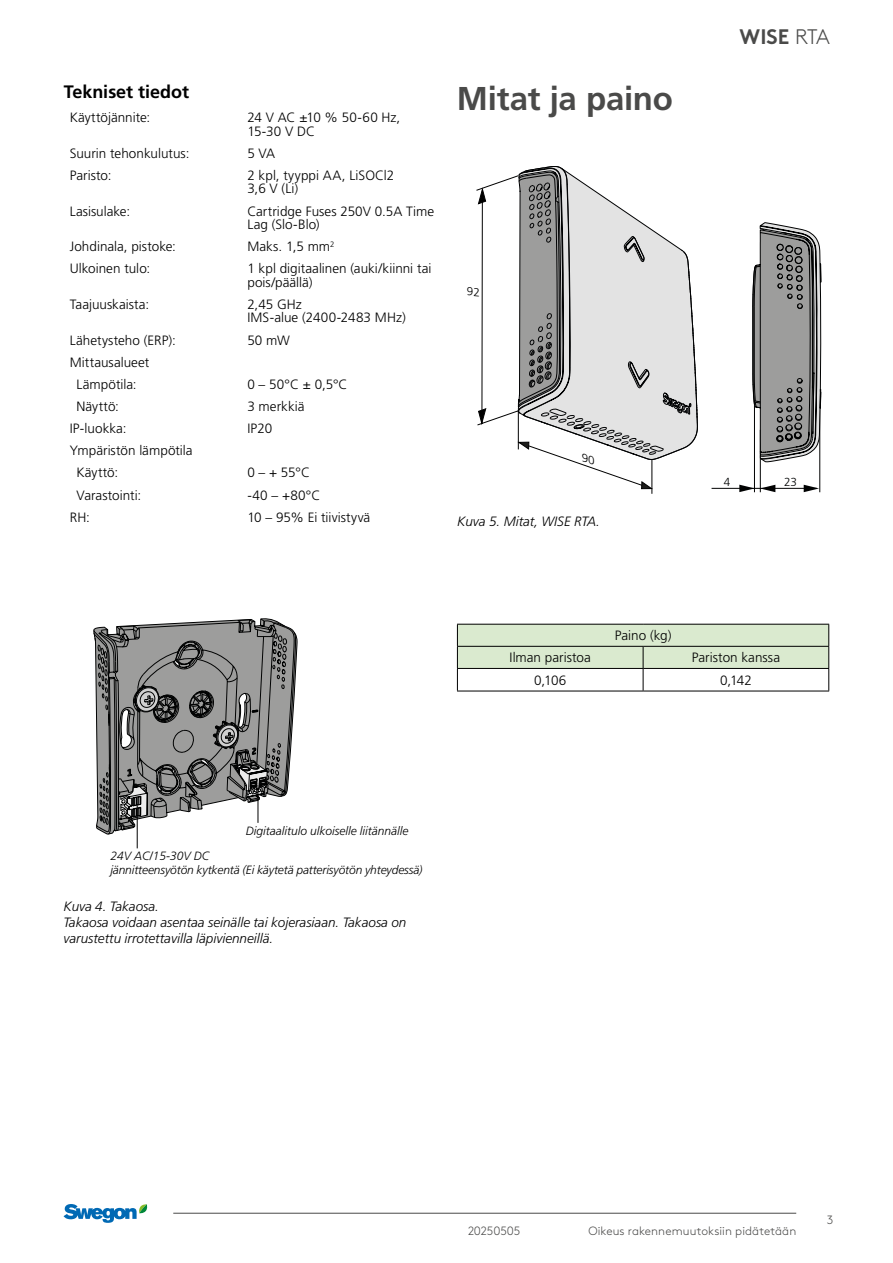
<style>
.page{position:relative;width:893px;height:1263px;background:#fff}
.page>*{position:absolute;margin:0;border:0;box-sizing:border-box;transform-origin:0 0}
.t1{font:700 33px "Frutiger LT Pro";letter-spacing:-.01em;color:#4a4a49}
.t2{font:700 21px "Swegon Brown";color:#4a4a49}
.t3{font:700 18px "Frutiger LT Pro";color:#000}
.t4{font:300 13.5px/13.5px "Frutiger LT Pro";color:#000}
.t5{font:italic 300 13.5px/16.2px "Frutiger LT Pro";color:#000}
.t6{font:italic 300 12px/14.4px "Frutiger LT Pro";letter-spacing:-.01em;color:#000}
.t7{font:300 12px "Swegon Brown";letter-spacing:.005em;color:#4a4a49}
.t8{font:300 11.7px "Frutiger LT Pro";color:#010202}
.s1{font-weight:300}
</style>
<div class="page">
<hr style="left:173px;top:1213px;width:623px;height:1px;background:#4a4a49">
<svg style="left:64px;top:1204px;width:84px;height:19px"></svg>
<svg style="left:457px;top:624px;width:372px;height:67px"></svg>
<hr style="left:457px;top:691px;width:186px;height:1px;background:#000">
<hr style="left:643px;top:691px;width:186px;height:1px;background:#000">
<svg style="left:94px;top:619px;width:203px;height:215px"></svg>
<hr style="left:258px;top:785px;width:1px;height:38px;background:#000">
<hr style="left:137px;top:805px;width:1px;height:43px;background:#000">
<svg style="left:476px;top:175px;width:42px;height:275px"></svg>
<svg style="left:478px;top:187px;width:8px;height:17px"></svg>
<svg style="left:478px;top:408px;width:8px;height:17px"></svg>
<hr style="left:711px;top:488px;width:106px;height:1px;background:#010202">
<svg style="left:739px;top:222px;width:82px;height:270px"></svg>
<svg style="left:476px;top:287px;width:3px;height:9px"></svg>
<svg style="left:518px;top:166px;width:180px;height:328px"></svg>
<h3 class="t3" style="left:64px;top:81px;width:127px">Tekniset tiedot</h3>
<p class="t4" style="left:70px;top:111px;width:82px">Käyttöjännite:</p>
<p class="t4" style="left:247px;top:111px;width:154px">24 V AC ±10 % 50-60 Hz,<br>15-30 V DC</p>
<p class="t4" style="left:70px;top:146px;width:121px">Suurin tehonkulutus:</p>
<p class="t4" style="left:247px;top:146px;width:29px">5 VA</p>
<p class="t4" style="left:70px;top:169px;width:43px">Paristo:</p>
<p class="t4" style="left:247px;top:169px;width:148px">2 kpl, tyyppi AA, LiSOCl2<br>3,6 V (Li)</p>
<p class="t4" style="left:70px;top:204px;width:62px">Lasisulake:</p>
<p class="t4" style="left:247px;top:204px;width:188px">Cartridge Fuses 250V 0.5A Time<br>Lag (Slo-Blo)</p>
<p class="t4" style="left:70px;top:240px;width:108px">Johdinala, pistoke:</p>
<p class="t4" style="left:247px;top:240px;width:89px">Maks. 1,5 mm<sup>2</sup></p>
<p class="t4" style="left:70px;top:262px;width:82px">Ulkoinen tulo:</p>
<p class="t4" style="left:247px;top:262px;width:186px">1 kpl digitaalinen (auki/kiinni tai pois/päällä)</p>
<p class="t4" style="left:70px;top:298px;width:81px">Taajuuskaista:</p>
<p class="t4" style="left:247px;top:298px;width:160px">2,45 GHz<br>IMS-alue (2400-2483 MHz)</p>
<p class="t4" style="left:70px;top:333px;width:108px">Lähetysteho (ERP):</p>
<p class="t4" style="left:247px;top:333px;width:44px">50 mW</p>
<p class="t4" style="left:70px;top:351px;width:81px;line-height:22.2px;text-align:center">Mittausalueet<br>Lämpötila:</p>
<p class="t4" style="left:247px;top:377px;width:102px">0 – 50°C ± 0,5°C</p>
<p class="t4" style="left:76px;top:400px;width:44px">Näyttö:</p>
<p class="t4" style="left:247px;top:400px;width:59px">3 merkkiä</p>
<p class="t4" style="left:70px;top:422px;width:58px">IP-luokka:</p>
<p class="t4" style="left:247px;top:422px;width:26px">IP20</p>
<p class="t4" style="left:76px;top:440px;width:118px;line-height:22.2px;text-indent:-7px">Ympäristön lämpötila<br>Käyttö:</p>
<p class="t4" style="left:247px;top:466px;width:64px">0 – + 55°C</p>
<p class="t4" style="left:76px;top:488px;width:66px">Varastointi:</p>
<p class="t4" style="left:247px;top:488px;width:75px">-40 – +80°C</p>
<p class="t4" style="left:70px;top:510px;width:22px">RH:</p>
<p class="t4" style="left:247px;top:510px;width:125px">10 – 95% Ei tiivistyvä</p>
<h1 class="t1" style="left:457px;top:79px;width:218px">Mitat ja paino</h1>
<p class="t5" style="left:457px;top:513px;width:144px">Kuva 5. Mitat, WISE RTA.</p>
<h2 class="t2" style="left:740px;top:20px;width:92px">WISE <span class="s1">RTA</span></h2>
<p class="t8" style="left:724px;top:475px;width:8px">4</p>
<p class="t8" style="left:784px;top:475px;width:15px">23</p>
<p class="t4" style="left:615px;top:629px;width:58px">Paino (kg)</p>
<p class="t4" style="left:510px;top:651px;width:83px">Ilman paristoa</p>
<p class="t4" style="left:692px;top:651px;width:90px">Pariston kanssa</p>
<p class="t4" style="left:534px;top:673px;width:34px">0,106</p>
<p class="t4" style="left:720px;top:673px;width:33px">0,142</p>
<p class="t6" style="left:246px;top:824px;width:164px">Digitaalitulo ulkoiselle liitännälle</p>
<p class="t6" style="left:110px;top:849px;width:314px">24V AC/15-30V DC<br>jännitteensyötön kytkentä (Ei käytetä patterisyötön yhteydessä)</p>
<p class="t5" style="left:63px;top:898px;width:344px">Kuva 4. Takaosa.<br>Takaosa voidaan asentaa seinälle tai kojerasiaan. Takaosa on varustettu irrotettavilla läpivienneillä.</p>
<p class="t7" style="left:468px;top:1221px;width:54px">20250505</p>
<p class="t7" style="left:588px;top:1221px;width:209px">Oikeus rakennemuutoksiin pidätetään</p>
<p class="t7" style="left:827px;top:1211px;width:8px">3</p>
</div>
